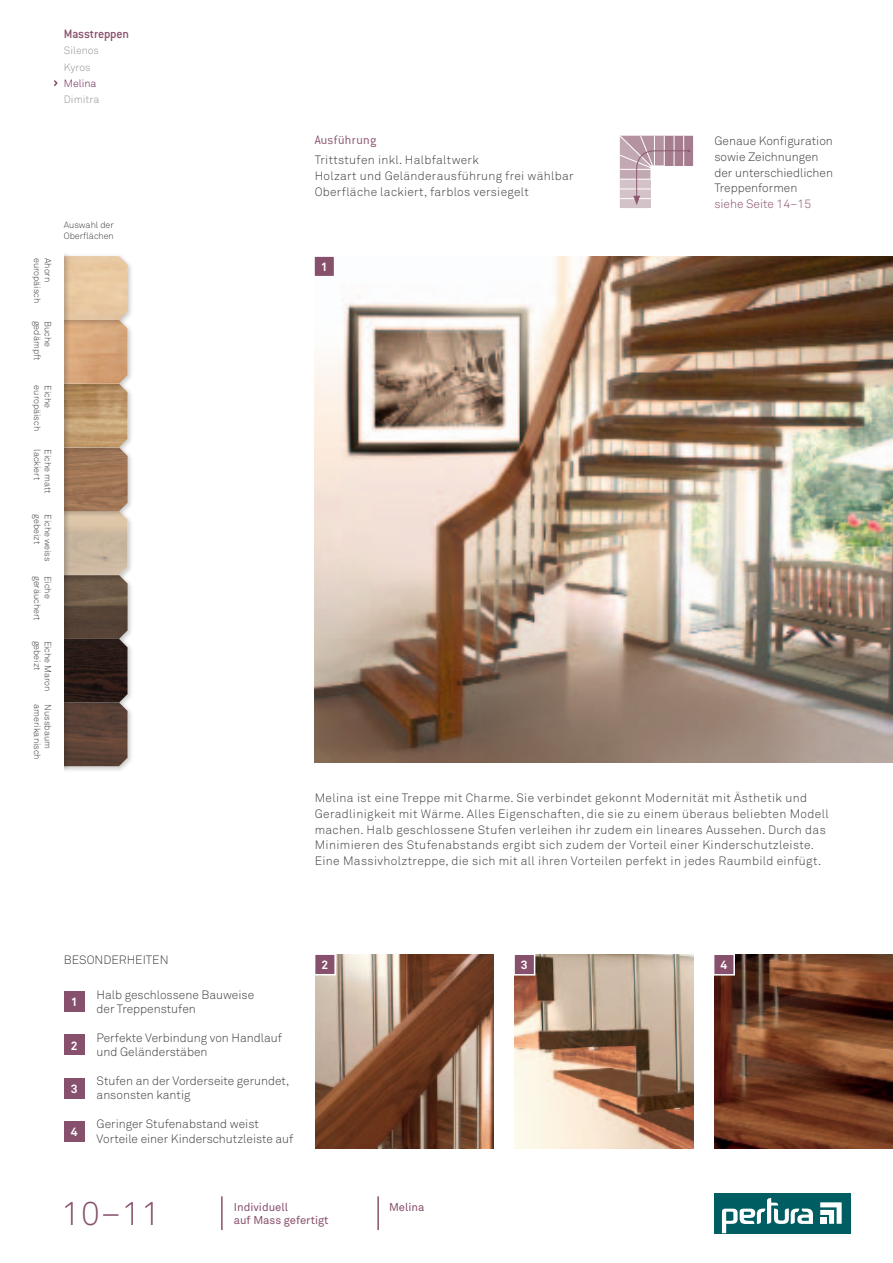
<style>
.page{position:relative;width:893px;height:1263px;background:#fff}
.page>*{position:absolute;margin:0;border:0;box-sizing:border-box;transform-origin:0 0}
.t1{font:33px "Akkurat Light Pro";color:#87506c}
.t2{font:500 13.5px "Conduit ITC Std";letter-spacing:-.015em;color:#87506c}
.t3{font:300 13.5px "Conduit ITC Std";letter-spacing:.03em;color:#87506c}
.t4{font:12px/15.8px "Akkurat Light Pro";letter-spacing:.025em;color:#3e3e3f}
.t5{font:12px/14.4px "Akkurat Light Pro";color:#3e3e3f}
.t6{font:12px "Akkurat Light Pro";color:#87506c}
.t7{font:700 12px "Akkurat Pro";color:#fff}
.t8{font:11.25px/13.5px "Akkurat Pro";color:#87506c}
.t9{font:10.5px/16.2px "Akkurat Light Pro";color:#939598}
.t10{font:10.5px "Akkurat Light Pro";color:#6d2150}
.t11{font:9px/10.8px "Akkurat Light Pro";color:#3e3e3f}
</style>
<div class="page">
<div style="left:18px;top:699px;width:116px;height:73px;background:#231f20;opacity:.25"></div>
<div style="left:18px;top:636px;width:116px;height:72px;background:#231f20;opacity:.25"></div>
<svg style="left:70px;top:703px;width:58px;height:63px;background:#5e453a"></svg>
<img style="left:70px;top:645px;width:58px;height:58px">
<div style="left:18px;top:572px;width:116px;height:73px;background:#231f20;opacity:.25"></div>
<div style="left:18px;top:508px;width:116px;height:73px;background:#231f20;opacity:.25"></div>
<img style="left:70px;top:517px;width:58px;height:58px">
<div style="left:18px;top:444px;width:116px;height:73px;background:#231f20;opacity:.25"></div>
<img style="left:70px;top:453px;width:58px;height:58px">
<div style="left:18px;top:380px;width:116px;height:73px;background:#231f20;opacity:.25"></div>
<div style="left:18px;top:317px;width:116px;height:73px;background:#231f20;opacity:.25"></div>
<svg style="left:70px;top:384px;width:58px;height:63px;background:#bd996d"></svg>
<img style="left:70px;top:326px;width:58px;height:58px">
<div style="left:714px;top:1193px;width:136px;height:40px;background:#005e62"></div>
<svg style="left:722px;top:1198px;width:91px;height:35px"></svg>
<svg style="left:820px;top:1202px;width:22px;height:22px"></svg>
<img style="left:315px;top:257px;width:578px;height:505px">
<img style="left:315px;top:955px;width:179px;height:193px">
<img style="left:515px;top:955px;width:178px;height:193px">
<img style="left:714px;top:955px;width:179px;height:193px">
<svg style="left:619px;top:135px;width:74px;height:73px"></svg>
<div style="left:40px;top:253px;width:94px;height:73px;background:#231f20;opacity:.25"></div>
<img style="left:70px;top:256px;width:58px;height:64px">
<div style="left:0;top:251px;width:70px;height:520px;background:#231f20;opacity:.25"></div>
<div style="left:314px;top:256px;width:21px;height:21px;background:#87506c"></div>
<div style="left:313px;top:255px;width:22px;height:22px;border:2px solid #fff"></div>
<div style="left:315px;top:954px;width:20px;height:21px;background:#87506c"></div>
<div style="left:314px;top:953px;width:22px;height:22px;border:2px solid #fff"></div>
<div style="left:514px;top:954px;width:21px;height:21px;background:#87506c"></div>
<div style="left:513px;top:953px;width:22px;height:22px;border:2px solid #fff"></div>
<div style="left:714px;top:954px;width:20px;height:21px;background:#87506c"></div>
<div style="left:713px;top:953px;width:22px;height:22px;border:2px solid #fff"></div>
<div style="left:0;top:0;width:64px;height:1263px;background:#fff"></div>
<svg style="left:54px;top:80px;width:4px;height:6px"></svg>
<div style="left:64px;top:991px;width:21px;height:21px;background:#87506c"></div>
<div style="left:64px;top:1034px;width:21px;height:21px;background:#87506c"></div>
<div style="left:64px;top:1078px;width:21px;height:20px;background:#87506c"></div>
<div style="left:64px;top:1121px;width:21px;height:20px;background:#87506c"></div>
<hr style="left:221px;top:1196px;width:2px;height:34px;background:#87506c">
<hr style="left:377px;top:1196px;width:2px;height:34px;background:#87506c">
<p class="t2" style="left:64px;top:26px;width:67px">Masstreppen</p>
<p class="t9" style="left:64px;top:43px;width:37px">Silenos<br>Kyros</p>
<p class="t10" style="left:64px;top:77px;width:34px">Melina</p>
<p class="t9" style="left:64px;top:91px;width:37px">Dimitra</p>
<p class="t11" style="left:42px;top:258px;width:47px;rotate:90deg">europäisch</p>
<p class="t11" style="left:53px;top:258px;width:26px;rotate:90deg">Ahorn</p>
<p class="t11" style="left:42px;top:321px;width:41px;rotate:90deg">gedämpft</p>
<p class="t11" style="left:53px;top:321px;width:27px;rotate:90deg">Buche</p>
<p class="t11" style="left:42px;top:385px;width:47px;rotate:90deg">europäisch</p>
<p class="t11" style="left:53px;top:385px;width:24px;rotate:90deg">Eiche</p>
<p class="t11" style="left:42px;top:449px;width:32px;rotate:90deg">lackiert</p>
<p class="t11" style="left:53px;top:449px;width:46px;rotate:90deg">Eiche matt</p>
<p class="t11" style="left:42px;top:514px;width:31px;rotate:90deg">gebeizt</p>
<p class="t11" style="left:53px;top:514px;width:49px;rotate:90deg">Eiche weiss</p>
<p class="t11" style="left:42px;top:576px;width:46px;rotate:90deg">geräuchert</p>
<p class="t11" style="left:53px;top:576px;width:24px;rotate:90deg">Eiche</p>
<p class="t11" style="left:42px;top:640px;width:31px;rotate:90deg">gebeizt</p>
<p class="t11" style="left:53px;top:640px;width:52px;rotate:90deg">Eiche Maron</p>
<p class="t11" style="left:53px;top:704px;width:57px;rotate:90deg">N ussbaum amerikanisch</p>
<p class="t11" style="left:64px;top:220px;width:52px">Auswahl der<br>Oberflächen</p>
<p class="t3" style="left:315px;top:132px;width:63px">Ausführung</p>
<p class="t4" style="left:315px;top:152px;width:260px">Trittstufen inkl. Halbfaltwerk<br>Holzart und Geländerausführung frei wählbar<br>Oberfläche lackiert, farblos versiegelt</p>
<p class="t7" style="left:321px;top:259px;width:8px">1</p>
<p class="t5" style="left:714px;top:133px;width:120px;line-height:15.8px">Genaue Konfiguration sowie Zeichnungen der unterschiedlichen<br>Treppenformen</p>
<p class="t6" style="left:714px;top:197px;width:98px">siehe Seite 14–15</p>
<p class="t4" style="left:315px;top:790px;width:516px">Melina ist eine Treppe mit Charme. Sie verbindet gekonnt Modernität mit Ästhetik und Geradlinigkeit mit Wärme. Alles Eigenschaften, die sie zu einem überaus beliebten Modell machen. Halb geschlossene Stufen verleihen ihr zudem ein lineares Aussehen. Durch das Minimieren des Stufenabstands ergibt sich zudem der Vorteil einer Kinderschutzleiste.<br>Eine Massivholztreppe, die sich mit all ihren Vorteilen perfekt in jedes Raumbild einfügt.</p>
<p class="t4" style="left:64px;top:952px;width:9px">beso</p>
<p class="t4" style="left:95px;top:952px;width:17px">nderheite</p>
<p class="t4" style="left:160px;top:952px;width:10px">n</p>
<p class="t7" style="left:71px;top:994px;width:8px">1</p>
<p class="t7" style="left:71px;top:1038px;width:8px">2</p>
<p class="t7" style="left:71px;top:1081px;width:8px">3</p>
<p class="t7" style="left:71px;top:1124px;width:8px">4</p>
<p class="t5" style="left:97px;top:987px;width:159px">Halb geschlossene Bauweise der Treppenstufen</p>
<p class="t5" style="left:97px;top:1030px;width:187px">Perfekte Verbindung von Handlauf und Geländerstäben</p>
<p class="t5" style="left:97px;top:1074px;width:194px">Stufen an der Vorderseite gerundet, ansonsten kantig</p>
<p class="t5" style="left:97px;top:1117px;width:198px">Geringer Stufenabstand weist<br>Vorteile einer Kinderschutzleiste auf</p>
<p class="t7" style="left:321px;top:957px;width:8px">2</p>
<p class="t7" style="left:521px;top:957px;width:8px">3</p>
<p class="t7" style="left:720px;top:957px;width:8px">4</p>
<h1 class="t1" style="left:62px;top:1193px;width:100px">10–11</h1>
<p class="t8" style="left:389px;top:1200px;width:37px">Melina</p>
<p class="t8" style="left:234px;top:1200px;width:96px">Individuell<br>auf Mass gefertigt</p>
</div>
